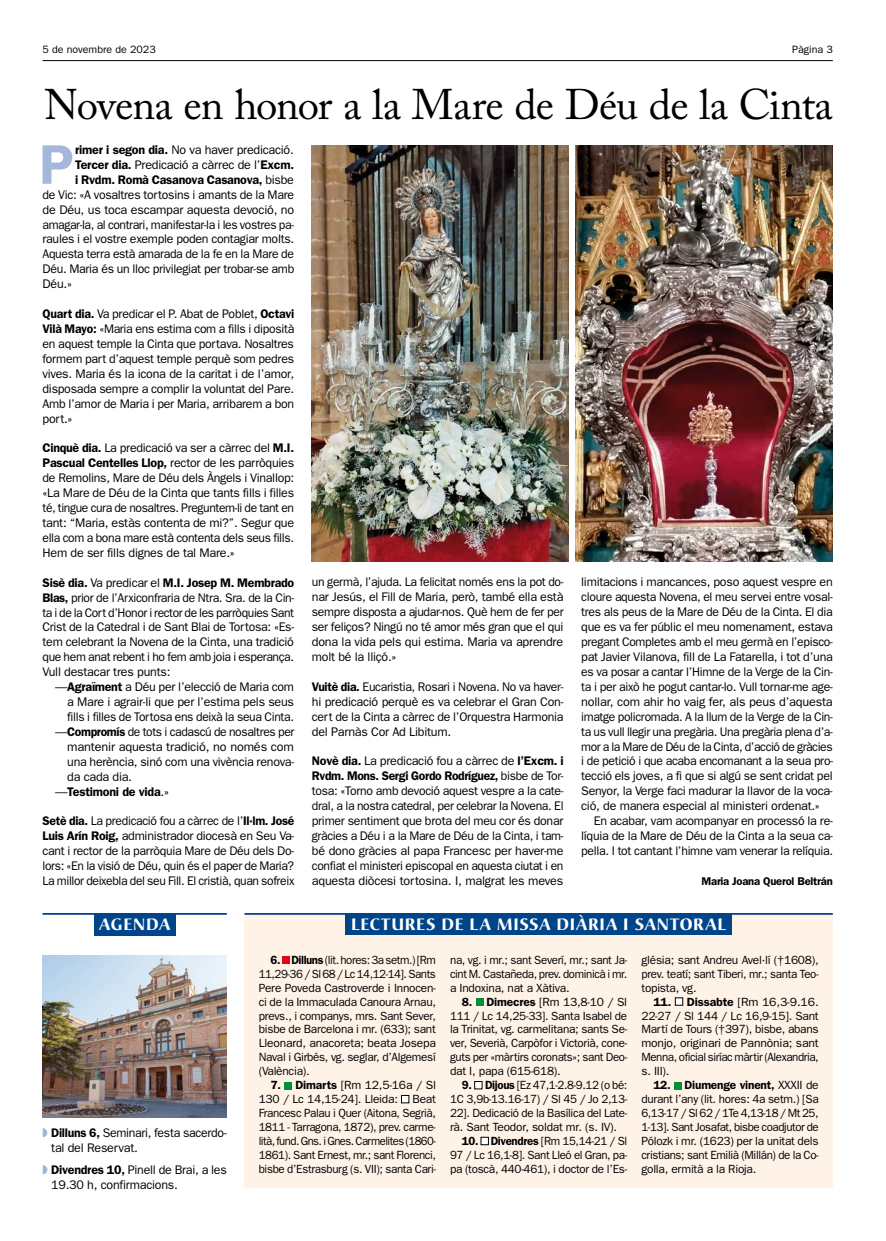
<style>
.page{position:relative;width:886px;height:1241px;background:#fff}
.page>*{position:absolute;margin:0;border:0;box-sizing:border-box;transform-origin:0 0}
.t1{font:600 56px "Franklin Gothic";color:#a5b8db}
.t2{font:42.5px "Adobe Caslon Pro";letter-spacing:-.02em;color:#000}
.t3{font:700 16.25px "Christiana";letter-spacing:.045em;color:#fff}
.t4{font:12.5px/14.9px "Franklin Gothic";letter-spacing:-.02em;color:#000;text-align:justify}
.t5{font:600 12.5px "Franklin Gothic";letter-spacing:-.02em;color:#000}
.t6{font:11.88px/14px "Franklin Gothic";letter-spacing:-.025em;color:#000;text-align:justify}
.t7{font:600 11.25px "Franklin Gothic";letter-spacing:-.02em;color:#000}
.t8{font:10.62px "Franklin Gothic";color:#000}
.s1{font-weight:600}
.s2{font-weight:400}
.s3{color:#a0b2d5}
</style>
<div class="page">
<img style="left:576px;top:145px;width:257px;height:417px">
<hr style="left:43px;top:60px;width:790px;height:1px;background:#000">
<div style="left:244px;top:912px;width:589px;height:275px;background:#fff3e8"></div>
<div style="left:94px;top:912px;width:81px;height:23px;background:#00448a"></div>
<hr style="left:43px;top:912px;width:184px;height:2px;background:#00448a">
<div style="left:282px;top:956px;width:7px;height:7px;background:#e2001a"></div>
<div style="left:285px;top:1081px;width:7px;height:8px;background:#009037"></div>
<div style="left:401px;top:1095px;width:8px;height:7px;background:#fff"></div>
<div style="left:401px;top:1094px;width:8px;height:8px;border:1px solid #000"></div>
<div style="left:476px;top:998px;width:7px;height:7px;background:#009037"></div>
<div style="left:475px;top:1081px;width:7px;height:7px;background:#fff"></div>
<div style="left:474px;top:1080px;width:8px;height:9px;border:1px solid #000"></div>
<div style="left:481px;top:1137px;width:7px;height:7px;background:#fff"></div>
<div style="left:481px;top:1136px;width:8px;height:8px;border:1px solid #000"></div>
<div style="left:675px;top:997px;width:8px;height:8px;background:#fff"></div>
<div style="left:675px;top:997px;width:8px;height:8px;border:1px solid #000"></div>
<div style="left:674px;top:1081px;width:7px;height:8px;background:#009037"></div>
<div style="left:345px;top:912px;width:387px;height:22px;background:#00448a"></div>
<hr style="left:244px;top:912px;width:589px;height:2px;background:#00448a">
<img style="left:312px;top:145px;width:257px;height:417px">
<img style="left:43px;top:955px;width:184px;height:161px">
<p class="t8" style="left:43px;top:46px;width:115px">5 de novembre de 2023</p>
<p class="t8" style="left:792px;top:46px;width:42px">Pàgina 3</p>
<h2 class="t2" style="left:44px;top:87px;width:790px">Novena en honor a la Mare de Déu de la Cinta</h2>
<h1 class="t1" style="left:39px;top:143px;width:36px">P</h1>
<p class="t4" style="left:75px;top:143px;width:220px"><span class="s1">rimer i segon dia.</span> No va haver predicació.</p>
<p class="t4" style="left:75px;top:158px;width:220px"><span class="s1">Tercer dia.</span> Predicació a càrrec de l’<span class="s1">Excm.</span></p>
<p class="t5" style="left:75px;top:175px;width:220px">i Rvdm. Romà Casanova Casanova, <span class="s2">bisbe</span></p>
<p class="t4" style="left:43px;top:188px;width:253px">de Vic: «A vosaltres tortosins i amants de la Mare</p>
<p class="t4" style="left:43px;top:203px;width:253px">de Déu, us toca escampar aquesta devoció, no</p>
<p class="t4" style="left:43px;top:218px;width:253px">amagar-la, al contrari, manifestar-la i les vostres pa-</p>
<p class="t4" style="left:43px;top:233px;width:253px">raules i el vostre exemple poden contagiar molts.</p>
<p class="t4" style="left:43px;top:248px;width:253px">Aquesta terra està amarada de la fe en la Mare de</p>
<p class="t4" style="left:43px;top:262px;width:253px">Déu. Maria és un lloc privilegiat per trobar-se amb</p>
<p class="t4" style="left:43px;top:277px;width:31px">Déu.»</p>
<p class="t4" style="left:43px;top:307px;width:253px"><span class="s1">Quart dia.</span> Va predicar el P. Abat de Poblet, <span class="s1">Octa vi Vilà Mayo:</span> «Maria ens estima com a fills i diposità en aquest temple la Cinta que portava. Nosaltres formem part d’aquest temple perquè som pedres vives. Maria és la icona de la caritat i de l’amor, disposada sempre a complir la voluntat del Pare.<br>Amb l’amor de Maria i per Maria, arribarem a bon port.»</p>
<p class="t4" style="left:43px;top:441px;width:253px"><span class="s1">Cinquè dia.</span> La predicació va ser a càrrec del <span class="s1">M.I.<br>Pascual Centelles Llop,</span> rector de les parròquies de Remolins, Mare de Déu dels Àngels i Vinallop: «La Mare de Déu de la Cinta que tants fills i filles té, tingue cura de nosaltres. Preguntem-li de tant en tant: “Maria, estàs contenta de mi?”. Segur que ella com a bona mare està contenta dels seus fills.<br>Hem de ser fills dignes de tal Mare.»</p>
<p class="t4" style="left:43px;top:576px;width:253px"><span class="s1">Sisè dia.</span> Va predicar el <span class="s1">M.I. Josep M. Membrado Blas,</span> prior de l’Arxiconfraria de Ntra. Sra. de la Cin&shy;ta i de la Cort d’Honor i rector de les parròquies Sant Crist de la Catedral i de Sant Blai de Tortosa: «Es&shy;tem celebrant la Novena de la Cinta, una tradició que hem anat rebent i ho fem amb joia i esperança.<br>Vull destacar tres punts:</p>
<p class="t4" style="left:67px;top:680px;width:228px;text-indent:-12px">— <span class="s1">Agraïment</span> a Déu per l’elecció de Maria com a Mare i agrair-li que per l’estima pels seus fills i filles de Tortosa ens deixà la seua Cinta.</p>
<p class="t4" style="left:55px;top:725px;width:241px">— <span class="s1">Compromís</span> de tots i cadascú de nosaltres per</p>
<p class="t4" style="left:67px;top:740px;width:228px">mantenir aquesta tradició, no només com</p>
<p class="t4" style="left:67px;top:755px;width:228px">una herència, sinó com una vivència renova-</p>
<p class="t4" style="left:67px;top:769px;width:66px">da cada dia.</p>
<p class="t5" style="left:55px;top:786px;width:116px"><span class="s2">—</span>Testimoni de vida<span class="s2">.»</span></p>
<p class="t4" style="left:43px;top:814px;width:253px"><span class="s1">Setè dia.</span> La predicació fou a càrrec de l’<span class="s1">Il·lm. José Luis Arín Roig,</span> administrador diocesà en Seu Va&shy;cant i rector de la parròquia Mare de Déu dels Do&shy;lors: «En la visió de Déu, quin és el paper de Maria?<br>La millor deixebla del seu Fill. El cristià, quan sofreix</p>
<p class="t4" style="left:312px;top:575px;width:253px">un germà, l’ajuda. La felicitat només ens la pot do&shy;nar Jesús, el Fill de Maria, però, també ella està sempre disposta a ajudar-nos. Què hem de fer per ser feliços? Ningú no té amor més gran que el qui dona la vida pels qui estima. Maria va aprendre molt bé la lliçó.»</p>
<p class="t4" style="left:312px;top:680px;width:253px"><span class="s1">Vuitè dia.</span> Eucaristia, Rosari i Novena. No va haver&shy;hi predicació perquè es va celebrar el Gran Con&shy;cert de la Cinta a càrrec de l’Orquestra Harmonia del Parnàs Cor Ad Libitum.</p>
<p class="t4" style="left:312px;top:754px;width:253px"><span class="s1">Novè dia.</span> La predicació fou a càrrec de <span class="s1">l’Excm. i Rvdm. Mons. Sergi Gordo Rodríguez,</span> bisbe de Tor&shy;tosa: «Torno amb devoció aquest vespre a la cate&shy;dral, a la nostra catedral, per celebrar la Novena. El primer sentiment que brota del meu cor és donar gràcies a Déu i a la Mare de Déu de la Cinta, i tam&shy;bé dono gràcies al papa Francesc per haver-me confiat el ministeri episcopal en aquesta ciutat i en aquesta diòcesi tortosina. I, malgrat les meves</p>
<p class="t4" style="left:581px;top:575px;width:253px">limitacions i mancances, poso aquest vespre en cloure aquesta Novena, el meu servei entre vosal&shy;tres als peus de la Mare de Déu de la Cinta. El dia que es va fer públic el meu nomenament, estava pregant Completes amb el meu germà en l’episco&shy;pat Javier Vilanova, fill de La Fatarella, i tot d’una es va posar a cantar l’Himne de la Verge de la Cin&shy;ta i per això he pogut cantar-lo. Vull tornar-me age&shy;nollar, com ahir ho vaig fer, als peus d’aquesta imatge policromada. A la llum de la Verge de la Cin&shy;ta us vull llegir una pregària. Una pregària plena d’a&shy;mor a la Mare de Déu de la Cinta, d’acció de gràcies i de petició i que acaba encomanant a la seua pro&shy;tecció els joves, a fi que si algú se sent cridat pel Senyor, la Verge faci madurar la llavor de la voca&shy;ció, de manera especial al ministeri ordenat.»</p>
<p class="t4" style="left:581px;top:814px;width:253px;text-indent:12px">En acabar, vam acompanyar en processó la re&shy;líquia de la Mare de Déu de la Cinta a la seua ca&shy;pella. I tot cantant l’himne vam venerar la relíquia.</p>
<p class="t7" style="left:701px;top:876px;width:133px">Maria Joana Querol Beltrán</p>
<h3 class="t3" style="left:99px;top:914px;width:73px">AGENDA</h3>
<p class="t4" style="left:51px;top:1125px;width:177px;text-indent:-9px"><span class="s3">◗</span> <span class="s1">Dilluns 6,</span> Seminari, festa sacerdo&shy;tal del Reservat.</p>
<p class="t4" style="left:51px;top:1162px;width:177px;text-indent:-9px"><span class="s3">◗</span> <span class="s1">Divendres 10,</span> Pinell de Brai, a les<br>19.30 h, confirmacions.</p>
<h3 class="t3" style="left:351px;top:914px;width:377px">LECTURES DE LA MISSA DIÀRIA I SANTORAL</h3>
<p class="t6" style="left:259px;top:953px;width:179px;text-indent:12px"><span class="s1">6. Dilluns</span> (lit. hores: 3a setm.) [Rm 11,29-36 / Sl 68 / Lc 14,12-14]. Sants Pere Poveda Castroverde i Innocen&shy;ci de la Immaculada Canoura Arnau, prevs., i companys, mrs. Sant Sever, bisbe de Barcelona i mr. (633); sant Lleonard, anacoreta; beata Josepa Naval i Girbés, vg. seglar, d’Algemesí (València).</p>
<p class="t6" style="left:259px;top:1078px;width:179px;text-indent:12px"><span class="s1">7. Dimarts</span> [Rm 12,5-16a / Sl 130 / Lc 14,15-24]. Lleida: Beat Francesc Palau i Quer (Aitona, Segrià, 1811 - Tarragona, 1872), prev. carme&shy;lità, fund. Gns. i Gnes. Carmelites (1860- 1861). Sant Ernest, mr.; sant Florenci, bisbe d’Estrasburg (s. VII); santa Cari-</p>
<p class="t6" style="left:450px;top:953px;width:179px">na, vg. i mr.; sant Severí, mr.; sant Ja&shy;cint M. Castañeda, prev. dominicà i mr. a Indoxina, nat a Xàtiva.</p>
<p class="t6" style="left:450px;top:995px;width:179px;text-indent:12px"><span class="s1">8. Dimecres</span> [Rm 13,8-10 / Sl 111 / Lc 14,25-33]. Santa Isabel de la Trinitat, vg. carmelitana; sants Se&shy;ver, Severià, Carpòfor i Victorià, cone&shy;guts per «màrtirs coronats»; sant Deo&shy;dat I, papa (615-618).</p>
<p class="t6" style="left:450px;top:1078px;width:179px;text-indent:12px"><span class="s1">9. Dijous</span> [Ez 47,1-2.8-9.12 (o bé:<br>1C 3,9b-13.16-17) / Sl 45 / Jo 2,13- 22]. Dedicació de la Basílica del Late&shy;rà. Sant Teodor, soldat mr. (s. IV).</p>
<p class="t6" style="left:450px;top:1134px;width:179px;text-indent:12px"><span class="s1">10. Divendres</span> [Rm 15,14-21 / Sl 97 / Lc 16,1-8]. Sant Lleó el Gran, pa&shy;pa (toscà, 440-461), i doctor de l’Es-</p>
<p class="t6" style="left:641px;top:953px;width:179px">glésia; sant Andreu Avel·lí (†1608), prev. teatí; sant Tiberi, mr.; santa Teo - topista, vg.</p>
<p class="t6" style="left:641px;top:995px;width:179px;text-indent:12px"><span class="s1">11. Dissabte</span> [Rm 16,3-9.16.<br>22-27 / Sl 144 / Lc 16,9-15]. Sant Martí de Tours (†397), bisbe, abans monjo, originari de Pannònia; sant Menna, oficial siríac màrtir (Alexandria, s. III).</p>
<p class="t6" style="left:641px;top:1078px;width:179px;text-indent:12px"><span class="s1">12. Diumenge vinent,</span> XXXII de durant l’any (lit. hores: 4a setm.) [Sa 6,13-17 / Sl 62 / 1Te 4,13-18 / Mt 25, 1-13]. Sant Josafat, bisbe coadjutor de Pólozk i mr. (1623) per la unitat dels cristians; sant Emilià (Millán) de la Co&shy;golla, ermità a la Rioja.</p>
</div>
